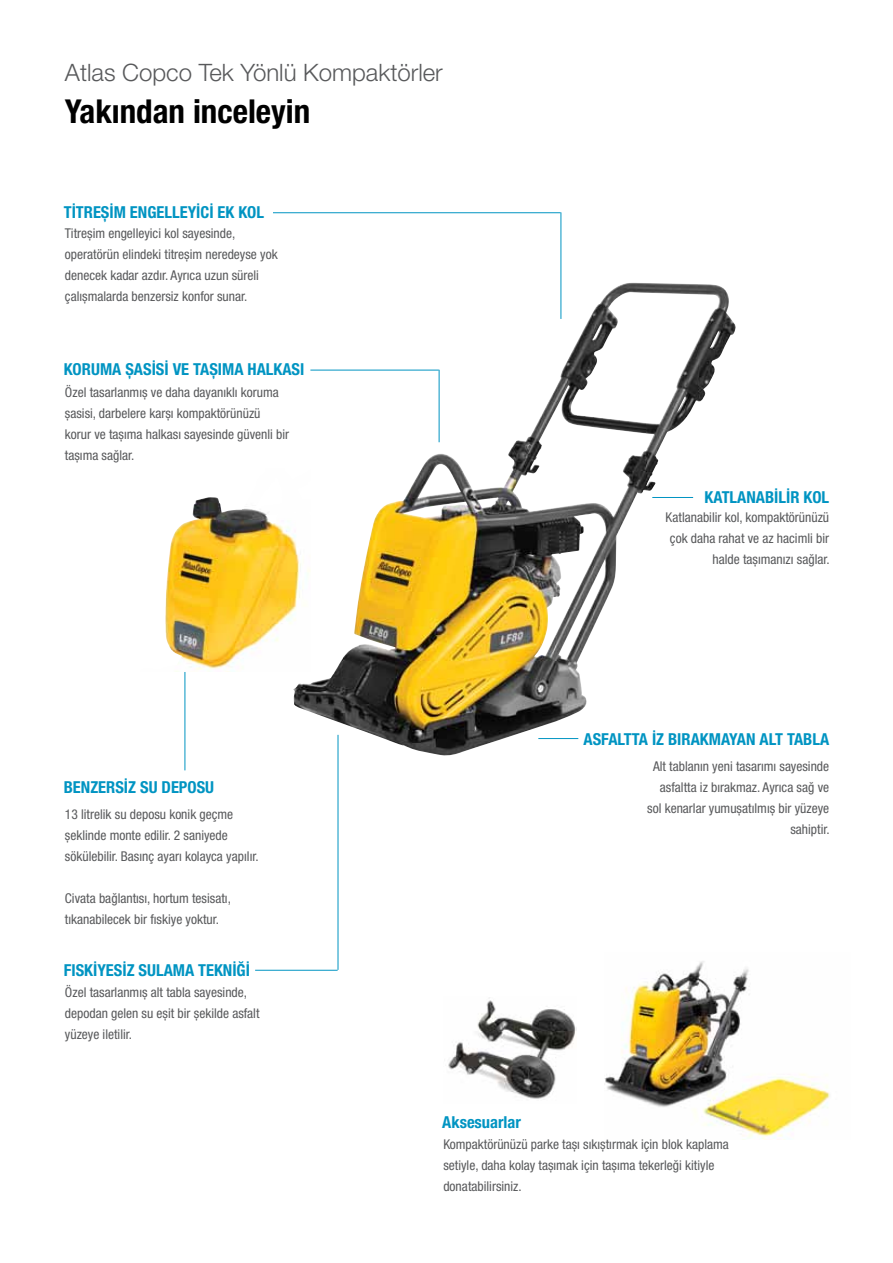
<style>
.page{position:relative;width:893px;height:1263px;background:#fff}
.page>*{position:absolute;margin:0;border:0;box-sizing:border-box;transform-origin:0 0}
.t1{font:700 condensed 33px "Helvetica Neue LT Pro";color:#000}
.t2{font:300 24px "Helvetica Neue LT Pro";color:#58595b}
.t3{font:700 condensed 16.5px "Helvetica Neue LT Pro";color:#0094c2}
.t4{font:condensed 13.5px/21px "Helvetica Neue LT Pro";color:#58595b}
</style>
<div class="page">
<img style="left:293px;top:283px;width:365px;height:474px">
<hr style="left:652px;top:497px;width:41px;height:1px;background:#0094c2">
<hr style="left:185px;top:672px;width:1px;height:98px;background:#0094c2">
<hr style="left:439px;top:370px;width:1px;height:72px;background:#0094c2">
<hr style="left:338px;top:735px;width:1px;height:235px;background:#0094c2">
<hr style="left:561px;top:212px;width:1px;height:107px;background:#0094c2">
<img style="left:604px;top:961px;width:226px;height:179px">
<hr style="left:273px;top:212px;width:288px;height:1px;background:#0094c2">
<hr style="left:310px;top:370px;width:129px;height:1px;background:#0094c2">
<hr style="left:255px;top:970px;width:83px;height:1px;background:#0094c2">
<hr style="left:538px;top:738px;width:40px;height:1px;background:#0094c2">
<img style="left:448px;top:997px;width:128px;height:102px">
<img style="left:165px;top:469px;width:146px;height:203px">
<h2 class="t2" style="left:65px;top:58px;width:379px">Atlas Copco Tek Yönlü Kompaktörler</h2>
<h1 class="t1" style="left:65px;top:91px;width:247px">Yakından inceleyin</h1>
<p class="t3" style="left:64px;top:202px;width:202px">TİTREŞİM ENGELLEYİCİ EK KOL</p>
<p class="t4" style="left:65px;top:222px;width:214px">Titreşim engelleyici kol sayesinde, operatörün elindeki titreşim neredeyse yok denecek kadar azdır. Ayrıca uzun süreli çalışmalarda benzersiz konfor sunar.</p>
<p class="t3" style="left:64px;top:359px;width:242px">KORUMA ŞASİSİ VE TAŞIMA HALKASI</p>
<p class="t4" style="left:65px;top:381px;width:226px">Özel tasarlanmış ve daha dayanıklı koruma şasisi, darbelere karşı kompaktörünüzü korur ve taşıma halkası sayesinde güvenli bir taşıma sağlar.</p>
<p class="t3" style="left:64px;top:777px;width:152px">BENZERSİZ SU DEPOSU</p>
<p class="t4" style="left:65px;top:804px;width:195px">13 litrelik su deposu konik geçme şeklinde monte edilir. 2 saniyede sökülebilir. Basınç ayarı kolayca yapılır.</p>
<p class="t4" style="left:65px;top:888px;width:168px">Civata bağlantısı, hortum tesisatı, tıkanabilecek bir fıskiye yoktur.</p>
<p class="t3" style="left:64px;top:960px;width:188px">FISKİYESİZ SULAMA TEKNİĞİ</p>
<p class="t4" style="left:65px;top:981px;width:196px">Özel tasarlanmış alt tabla sayesinde, depodan gelen su eşit bir şekilde asfalt yüzeye iletilir.</p>
<p class="t3" style="left:704px;top:487px;width:126px">KATLANABİLİR KOL</p>
<p class="t4" style="left:666px;top:507px;width:166px;text-align:right">Katlanabilir kol, kompaktörünüzü çok daha rahat ve az hacimli bir halde taşımanızı sağlar.</p>
<p class="t3" style="left:584px;top:729px;width:247px">ASFALTTA İZ BIRAKMAYAN ALT TABLA</p>
<p class="t3" style="left:442px;top:1112px;width:80px">Aksesuarlar</p>
<p class="t4" style="left:647px;top:755px;width:184px;text-align:right">Alt tablanın yeni tasarımı sayesinde asfaltta iz bırakmaz. Ayrıca sağ ve sol kenarlar yumuşatılmış bir yüzeye sahiptir.</p>
<p class="t4" style="left:443px;top:1134px;width:287px">Kompaktörünüzü parke taşı sıkıştırmak için blok kaplama setiyle, daha kolay taşımak için taşıma tekerleği kitiyle donatabilirsiniz.</p>
</div>
